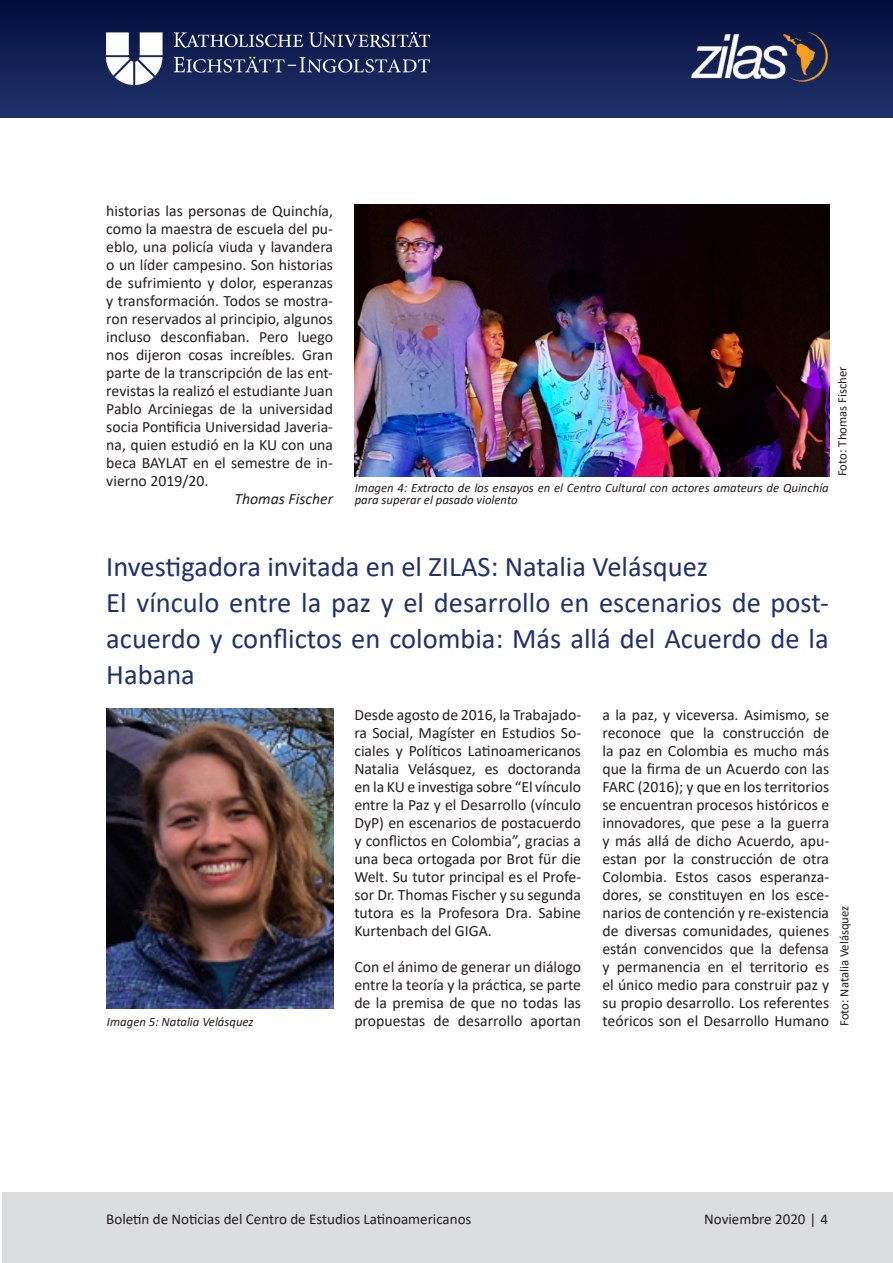
<style>
.page{position:relative;width:893px;height:1263px;background:#fff}
.page>*{position:absolute;margin:0;border:0;box-sizing:border-box;transform-origin:0 0}
.t1{font:28.5px/36px "Calibri";color:#1f326b;text-align:justify}
.t2{font:15.75px/18px "Calibri";color:#231f20;text-align:justify}
.t3{font:italic 15.75px "Calibri";color:#231f20}
.t4{font:15px "Calibri";color:#231f20}
.t5{font:italic 12.75px/12px "Calibri";color:#231f20}
.t6{font:12.75px "Calibri";color:#231f20}
</style>
<div class="page">
<div style="left:0;top:0;width:893px;height:117px;background:linear-gradient(to bottom,#020d3b,#20336b)"></div>
<div style="left:2px;top:1192px;width:891px;height:71px;background:#dcdddf"></div>
<img style="left:106px;top:33px;width:323px;height:52px">
<img style="left:690px;top:33px;width:139px;height:52px">
<img style="left:355px;top:204px;width:474px;height:272px">
<img style="left:106px;top:708px;width:227px;height:300px">
<p class="t2" style="left:106px;top:201px;width:228px">historias las personas de Quinchía, como la maestra de escuela del pu&shy;eblo, una policía viuda y lavandera o un líder campesino. Son historias de sufrimiento y dolor, esperanzas y transformación. Todos se mostra&shy;ron reservados al principio, algunos incluso desconfiaban. Pero luego nos dijeron cosas increíbles. Gran parte de la transcripción de las ent&shy;revistas la realizó el estudiante Juan Pablo Arciniegas de la universidad socia Pontificia Universidad Javeria&shy;na, quien estudió en la KU con una beca BAYLAT en el semestre de in&shy;vierno 2019/20.</p>
<p class="t3" style="left:234px;top:488px;width:100px">Thomas Fischer</p>
<p class="t5" style="left:355px;top:481px;width:476px">Imagen 4: Extracto de los ensayos en el Centro Cultural con actores amateurs de Quinchía para superar el pasado violento</p>
<p class="t6" style="left:833px;top:476px;width:111px;rotate:-90deg">Foto: Thomas Fischer</p>
<p class="t1" style="left:106px;top:548px;width:603px">Investigadora invitada en el ZILAS: Natalia Velásquez</p>
<p class="t1" style="left:106px;top:584px;width:724px">El vínculo entre la paz y el desarrollo en escenarios de post&shy;acuerdo y conflictos en colombia: Más allá del Acuerdo de la Habana</p>
<p class="t2" style="left:354px;top:705px;width:228px">Desde agosto de 2016, la Trabajado&shy;ra Social, Magíster en Estudios So&shy;ciales y Políticos Latinoamericanos Natalia Velásquez, es doctoranda en la KU e investiga sobre “El vínculo entre la Paz y el Desarrollo (vínculo DyP) en escenarios de postacuerdo y conflictos en Colombia”, gracias a una beca ortogada por Brot für die Welt. Su tutor principal es el Profe&shy;sor Dr. Thomas Fischer y su segunda tutora es la Profesora Dra. Sabine Kurtenbach del GIGA.</p>
<p class="t2" style="left:354px;top:957px;width:228px">Con el ánimo de generar un diálogo entre la teoría y la práctica, se parte de la premisa de que no todas las propuestas de desarrollo aportan</p>
<p class="t2" style="left:602px;top:705px;width:228px">a la paz, y viceversa. Asimismo, se reconoce que la construcción de la paz en Colombia es mucho más que la firma de un Acuerdo con las FARC (2016); y que en los territorios se encuentran procesos históricos e innovadores, que pese a la guerra y más allá de dicho Acuerdo, apu&shy;estan por la construcción de otra Colombia. Estos casos esperanza&shy;dores, se constituyen en los esce&shy;narios de contención y re-existencia de diversas comunidades, quienes están convencidos que la defensa y permanencia en el territorio es el único medio para construir paz y su propio desarrollo. Los referentes</p>
<p class="t5" style="left:107px;top:1015px;width:148px">Imagen 5: Natalia Velásquez</p>
<p class="t2" style="left:602px;top:1011px;width:228px">teóricos son el Desarrollo Humano</p>
<p class="t6" style="left:835px;top:1026px;width:122px;rotate:-90deg">Foto: Natalia Velásquez</p>
<p class="t4" style="left:106px;top:1209px;width:367px">Boletín de Noticias del Centro de Estudios Latinoamericanos</p>
<p class="t4" style="left:704px;top:1209px;width:126px">Noviembre 2020 | 4</p>
</div>
